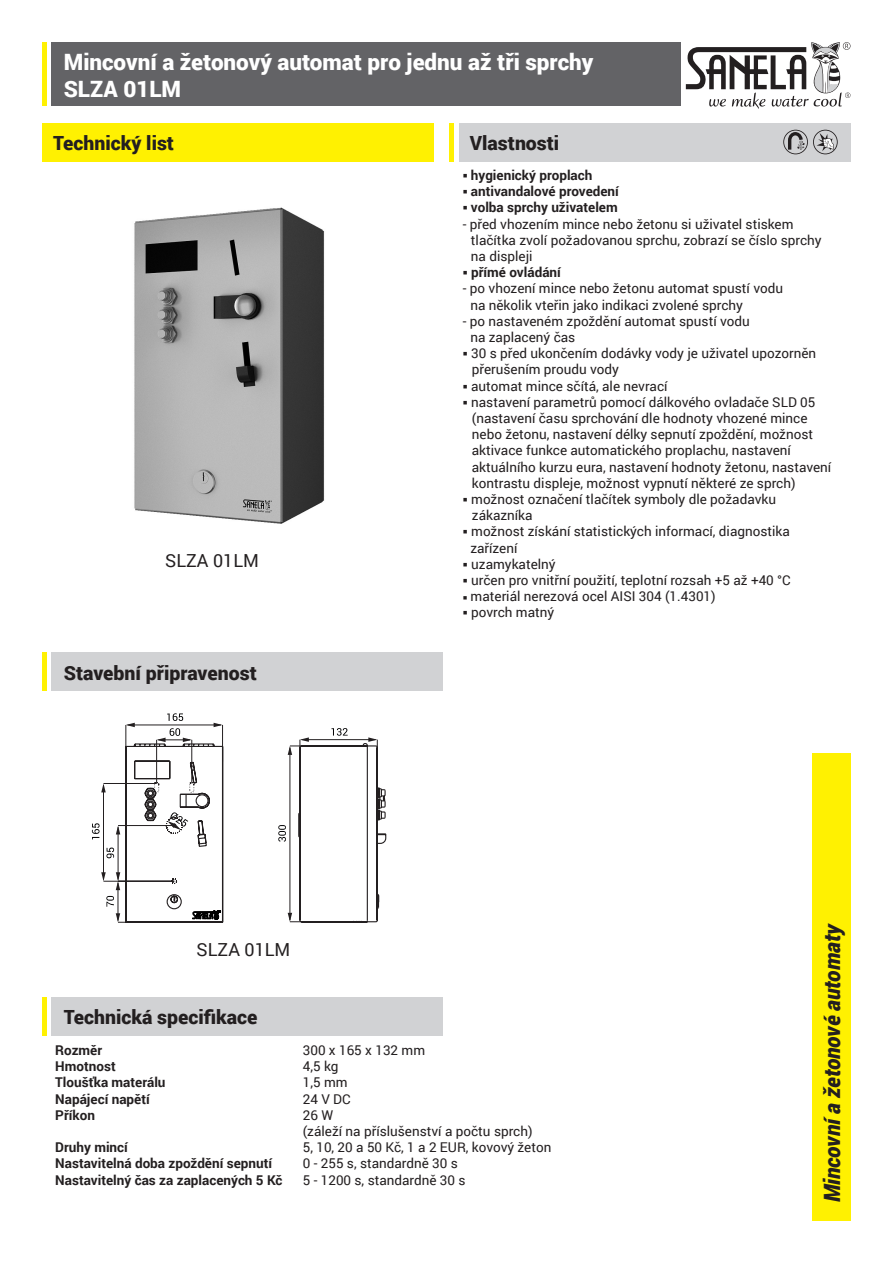
<style>
.page{position:relative;width:893px;height:1263px;background:#fff}
.page>*{position:absolute;margin:0;border:0;box-sizing:border-box;transform-origin:0 0}
.t1{font:900 22.5px "Roboto";color:#fff}
.t2{font:italic 900 22.5px "Roboto";letter-spacing:-.005em;color:#231f20;scale:.95 1}
.t3{font:900 19.5px "Roboto";color:#231f20}
.t4{font:18px "Roboto";color:#231f20}
.t5{font:13.5px/16.2px "Roboto";color:#231f20}
.t6{font:700 13.5px "Roboto";color:#231f20}
</style>
<div class="page">
<div style="left:51px;top:43px;width:629px;height:63px;background:#636366"></div>
<div style="left:459px;top:123px;width:391px;height:39px;background:#d1d2d4"></div>
<div style="left:812px;top:753px;width:38px;height:467px;background:#fff101"></div>
<hr style="left:43px;top:43px;width:4px;height:63px;background:#fff101">
<div style="left:51px;top:997px;width:391px;height:38px;background:#d1d2d4"></div>
<hr style="left:43px;top:997px;width:4px;height:38px;background:#fff101">
<hr style="left:450px;top:123px;width:4px;height:39px;background:#fff101">
<div style="left:51px;top:653px;width:391px;height:38px;background:#d1d2d4"></div>
<hr style="left:43px;top:653px;width:4px;height:38px;background:#fff101">
<hr style="left:192px;top:740px;width:1px;height:43px;background:#231f20">
<hr style="left:156px;top:740px;width:1px;height:43px;background:#231f20">
<svg style="left:157px;top:728px;width:35px;height:14px"></svg>
<hr style="left:103px;top:783px;width:54px;height:1px;background:#231f20">
<hr style="left:103px;top:881px;width:71px;height:1px;background:#231f20">
<hr style="left:103px;top:785px;width:1px;height:94px;background:#231f20">
<svg style="left:101px;top:872px;width:5px;height:9px"></svg>
<svg style="left:101px;top:783px;width:5px;height:9px"></svg>
<svg style="left:92px;top:823px;width:8px;height:16px"></svg>
<hr style="left:118px;top:922px;width:36px;height:1px;background:#231f20">
<hr style="left:118px;top:883px;width:1px;height:37px;background:#231f20">
<svg style="left:116px;top:913px;width:4px;height:9px"></svg>
<svg style="left:106px;top:896px;width:8px;height:11px"></svg>
<hr style="left:118px;top:825px;width:56px;height:1px;background:#231f20">
<hr style="left:118px;top:827px;width:1px;height:52px;background:#231f20">
<svg style="left:116px;top:872px;width:4px;height:18px"></svg>
<svg style="left:116px;top:825px;width:4px;height:9px"></svg>
<svg style="left:106px;top:847px;width:8px;height:11px"></svg>
<hr style="left:222px;top:725px;width:1px;height:37px;background:#231f20">
<hr style="left:126px;top:725px;width:1px;height:30px;background:#231f20">
<hr style="left:128px;top:725px;width:93px;height:1px;background:#231f20">
<svg style="left:126px;top:723px;width:9px;height:4px"></svg>
<svg style="left:214px;top:723px;width:9px;height:4px"></svg>
<svg style="left:167px;top:713px;width:16px;height:8px"></svg>
<svg style="left:125px;top:743px;width:99px;height:180px"></svg>
<svg style="left:278px;top:728px;width:109px;height:195px"></svg>
<svg style="left:154px;top:782px;width:40px;height:102px"></svg>
<svg style="left:192px;top:909px;width:29px;height:11px"></svg>
<img style="left:134px;top:207px;width:191px;height:317px">
<svg style="left:686px;top:42px;width:164px;height:67px"></svg>
<svg style="left:783px;top:130px;width:55px;height:24px"></svg>
<div style="left:43px;top:123px;width:391px;height:39px;background:#fff101"></div>
<p class="t1" style="left:64px;top:46px;width:531px">Mincovní a žetonový automat pro jednu až tři sprchy</p>
<p class="t1" style="left:64px;top:73px;width:119px">SLZA 01LM</p>
<p class="t3" style="left:470px;top:129px;width:91px">Vlastnosti</p>
<p class="t3" style="left:53px;top:129px;width:122px">Technický list</p>
<p class="t4" style="left:165px;top:547px;width:95px">SLZA 01LM</p>
<p class="t3" style="left:64px;top:659px;width:194px">Stavební připravenost</p>
<p class="t6" style="left:463px;top:166px;width:131px">○ hygienický proplach</p>
<p class="t6" style="left:463px;top:182px;width:158px">○ antivandalové provedení</p>
<p class="t6" style="left:463px;top:198px;width:156px">○ volba sprchy uživatelem</p>
<p class="t5" style="left:463px;top:215px;width:332px">- před vhozením mince nebo žetonu si uživatel stiskem</p>
<p class="t5" style="left:471px;top:231px;width:352px">tlačítka zvolí požadovanou sprchu, zobrazí se číslo sprchy na displeji</p>
<p class="t6" style="left:463px;top:263px;width:100px">○ přímé ovládání</p>
<p class="t5" style="left:463px;top:280px;width:322px">- po vhození mince nebo žetonu automat spustí vodu</p>
<p class="t5" style="left:470px;top:296px;width:274px">na několik vteřin jako indikaci zvolené sprchy</p>
<p class="t5" style="left:470px;top:312px;width:281px;text-indent:-8px">- po nastaveném zpoždění automat spustí vodu na zaplacený čas</p>
<p class="t5" style="left:463px;top:345px;width:355px">○ 30 s před ukončením dodávky vody je uživatel upozorněn</p>
<p class="t5" style="left:472px;top:361px;width:149px">přerušením proudu vody</p>
<p class="t5" style="left:463px;top:377px;width:206px">○ automat mince sčítá, ale nevrací</p>
<p class="t5" style="left:463px;top:393px;width:354px">○ nastavení parametrů pomocí dálkového ovladače SLD 05</p>
<p class="t5" style="left:472px;top:410px;width:343px">(nastavení času sprchování dle hodnoty vhozené mince nebo žetonu, nastavení délky sepnutí zpoždění, možnost aktivace funkce automatického proplachu, nastavení</p>
<p class="t5" style="left:472px;top:458px;width:361px">aktuálního kurzu eura, nastavení hodnoty žetonu, nastavení kontrastu displeje, možnost vypnutí některé ze sprch)</p>
<p class="t5" style="left:463px;top:491px;width:315px">○ možnost označení tlačítek symboly dle požadavku</p>
<p class="t5" style="left:472px;top:507px;width:62px">zákazníka</p>
<p class="t5" style="left:463px;top:523px;width:329px">○ možnost získání statistických informací, diagnostika</p>
<p class="t5" style="left:470px;top:539px;width:49px">zařízení</p>
<p class="t5" style="left:463px;top:555px;width:94px">○ uzamykatelný</p>
<p class="t5" style="left:463px;top:572px;width:329px">○ určen pro vnitřní použití, teplotní rozsah +5 až +40 °C</p>
<p class="t5" style="left:463px;top:588px;width:254px">○ materiál nerezová ocel AISI 304 (1.4301)</p>
<p class="t5" style="left:463px;top:604px;width:93px">○ povrch matný</p>
<p class="t4" style="left:197px;top:937px;width:95px">SLZA 01LM</p>
<p class="t3" style="left:64px;top:1003px;width:195px">Technická specifikace</p>
<p class="t6" style="left:55px;top:1040px;width:48px">Rozměr</p>
<p class="t5" style="left:303px;top:1041px;width:124px">300 x 165 x 132 mm</p>
<p class="t6" style="left:55px;top:1057px;width:62px">Hmotnost</p>
<p class="t5" style="left:303px;top:1058px;width:37px">4,5 kg</p>
<p class="t6" style="left:55px;top:1073px;width:112px">Tloušťka materálu</p>
<p class="t5" style="left:303px;top:1074px;width:46px">1,5 mm</p>
<p class="t6" style="left:55px;top:1089px;width:96px">Napájecí napětí</p>
<p class="t5" style="left:303px;top:1090px;width:49px">24 V DC</p>
<p class="t6" style="left:55px;top:1105px;width:41px">Příkon</p>
<p class="t5" style="left:303px;top:1106px;width:32px">26 W</p>
<p class="t5" style="left:303px;top:1122px;width:231px">(záleží na příslušenství a počtu sprch)</p>
<p class="t6" style="left:55px;top:1138px;width:74px">Druhy mincí</p>
<p class="t5" style="left:303px;top:1139px;width:250px">5, 10, 20 a 50 Kč, 1 a 2 EUR, kovový žeton</p>
<p class="t6" style="left:55px;top:1154px;width:218px">Nastavitelná doba zpoždění sepnutí</p>
<p class="t5" style="left:303px;top:1155px;width:157px">0 - 255 s, standardně 30 s</p>
<p class="t6" style="left:55px;top:1170px;width:229px">Nastavitelný čas za zaplacených 5 Kč</p>
<p class="t5" style="left:303px;top:1171px;width:164px">5 - 1200 s, standardně 30 s</p>
<p class="t2" style="left:816px;top:1202px;width:296px;rotate:-90deg">Mincovní a žetonové automaty</p>
</div>
